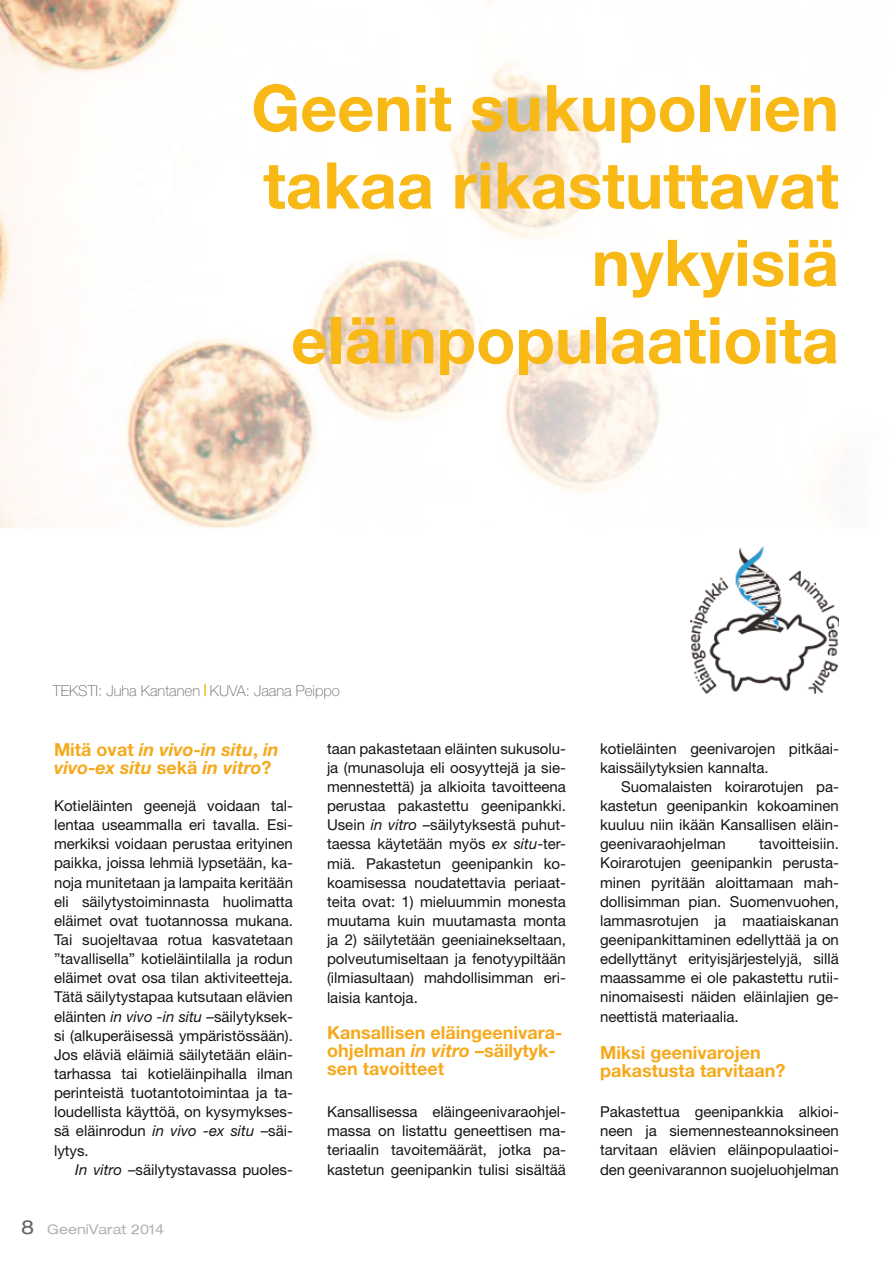
<style>
.page{position:relative;width:893px;height:1263px;background:#fff}
.page>*{position:absolute;margin:0;border:0;box-sizing:border-box;transform-origin:0 0}
.t1{font:700 64.5px/77.4px "Helvetica Neue LT Std";color:#f8b916;text-align:right}
.t2{font:700 18px/18px "Helvetica Neue LT Std";color:#f6a91c}
.t3{font:italic 700 18px/18px "Helvetica Neue LT Std";color:#f6a91c}
.t4{font:15px/19.2px "Helvetica Neue LT Std";color:#141517;text-align:justify}
.t5{font:100 15px "Helvetica Neue LT Std";color:#64645e}
.t6{font:13.5px "Helvetica Neue Extended";color:#b0b2b0}
.s1{font-style:normal}
.s2{font-style:italic}
.s3{font-size:19.5px;color:#64645e}
</style>
<div class="page">
<img style="left:0;top:0;width:660px;height:528px">
<svg style="left:204px;top:684px;width:2px;height:11px"></svg>
<img style="left:690px;top:546px;width:149px;height:147px">
<h1 class="t1" style="left:251px;top:75px;width:589px">Geenit sukupolvien takaa rikastuttavat nykyisiä eläinpopulaatioita</h1>
<p class="t5" style="left:53px;top:685px;width:288px">TEKSTI: Juha Kantanen KUVA: Jaana Peippo</p>
<p class="t3" style="left:54px;top:740px;width:226px"><span class="s1">Mitä ovat</span> in vivo<span class="s1">-</span>in situ<span class="s1">,</span> in vivo<span class="s1">-</span>ex situ <span class="s1">sekä</span> in vitro<span class="s1">?</span></p>
<p class="t4" style="left:54px;top:797px;width:240px">Kotieläinten geenejä voidaan tal&shy;lentaa useammalla eri tavalla. Esi&shy;merkiksi voidaan perustaa erityinen paikka, joissa lehmiä lypsetään, ka&shy;noja munitetaan ja lampaita keritään eli säilytystoiminnasta huolimatta eläimet ovat tuotannossa mukana.<br>Tai suojeltavaa rotua kasvatetaan ”tavallisella” kotieläintilalla ja rodun eläimet ovat osa tilan aktiviteetteja.<br>Tätä säilytystapaa kutsutaan elävien eläinten <span class="s2">in vivo -in situ</span> –säilytyksek&shy;si (alkuperäisessä ympäristössään).<br>Jos eläviä eläimiä säilytetään eläin&shy;tarhassa tai kotieläinpihalla ilman perinteistä tuotantotoimintaa ja ta&shy;loudellista käyttöä, on kysymykses&shy;sä eläinrodun <span class="s2">in vivo -ex situ</span> –säi&shy;lytys.</p>
<p class="t4" style="left:75px;top:1161px;width:219px"><span class="s2">In vitro</span> –säilytystavassa puoles-</p>
<p class="t6" style="left:21px;top:1221px;width:144px"><span class="s3">8</span> GeeniVarat 2014</p>
<p class="t4" style="left:327px;top:740px;width:240px">taan pakastetaan eläinten sukusolu&shy;ja (munasoluja eli oosyyttejä ja sie&shy;mennestettä) ja alkioita tavoitteena perustaa pakastettu geenipankki.<br>Usein <span class="s2">in vitro</span> –säilytyksestä puhut&shy;taessa käytetään myös <span class="s2">ex situ</span>-ter&shy;miä. Pakastetun geenipankin ko&shy;koamisessa noudatettavia periaat&shy;teita ovat: 1) mieluummin monesta muutama kuin muutamasta monta ja 2) säilytetään geeniainekseltaan, polveutumiseltaan ja fenotyypiltään (ilmiasultaan) mahdollisimman eri&shy;laisia kantoja.</p>
<p class="t2" style="left:327px;top:1025px;width:237px">Kansallisen eläingeenivara&shy;ohjelman <span class="s2">in vitro</span> –säilytyk&shy;sen tavoitteet</p>
<p class="t4" style="left:327px;top:1103px;width:240px">Kansallisessa eläingeenivaraohjel&shy;massa on listattu geneettisen ma&shy;teriaalin tavoitemäärät, jotka pa&shy;kastetun geenipankin tulisi sisältää</p>
<p class="t4" style="left:600px;top:740px;width:240px">kotieläinten geenivarojen pitkäai&shy;kaissäilytyksien kannalta.</p>
<p class="t4" style="left:600px;top:778px;width:240px;text-indent:21px">Suomalaisten koirarotujen pa&shy;kastetun geenipankin kokoaminen kuuluu niin ikään Kansallisen eläin&shy;geenivaraohjelman</p>
<p class="t4" style="left:600px;top:835px;width:240px;text-indent:159px">tavoitteisiin.<br>Koirarotujen geenipankin perusta&shy;minen pyritään aloittamaan mah&shy;dollisimman pian. Suomenvuohen, lammasrotujen ja maatiaiskanan geenipankittaminen edellyttää ja on edellyttänyt erityisjärjestelyjä, sillä maassamme ei ole pakastettu rutii&shy;ninomaisesti näiden eläinlajien ge&shy;neettistä materiaalia.</p>
<p class="t2" style="left:600px;top:1045px;width:187px">Miksi geenivarojen pakastusta tarvitaan?</p>
<p class="t4" style="left:600px;top:1103px;width:240px">Pakastettua geenipankkia alkioi&shy;neen ja siemennesteannoksineen tarvitaan elävien eläinpopulaatioi&shy;den geenivarannon suojeluohjelman</p>
</div>
